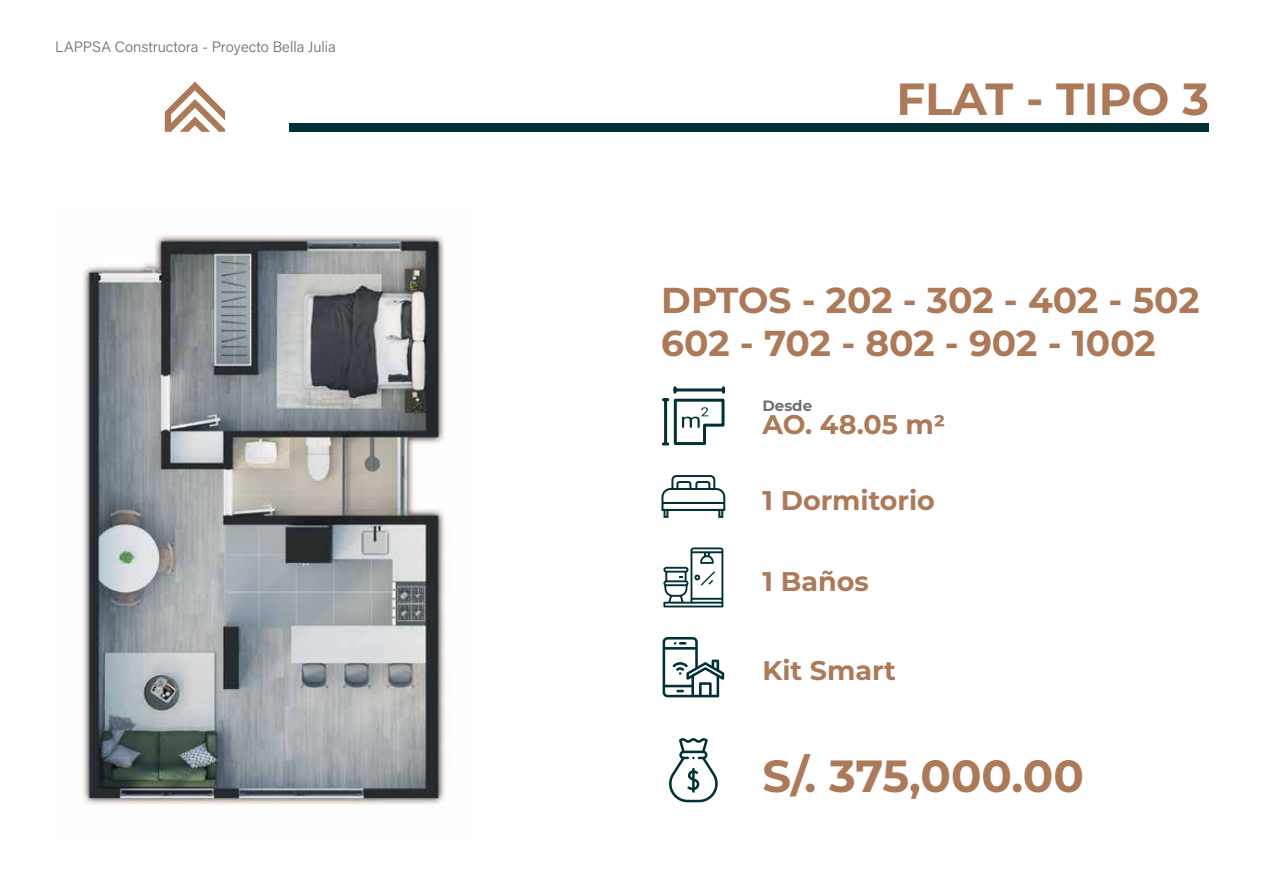
<style>
.page{position:relative;width:1263px;height:893px;background:#fff}
.page>*{position:absolute;margin:0;border:0;box-sizing:border-box;transform-origin:0 0}
.t1{font:700 45px "Montserrat";color:#ad7a59}
.t2{font:700 36px/43.2px "Montserrat";letter-spacing:-.005em;color:#ad7a59}
.t3{font:700 27px "Montserrat";color:#ad7a59}
.t4{font:15px "Acumin Variable Concept";color:#706f6f}
.t5{font:700 15px "Montserrat";color:#706f6f}
</style>
<div class="page">
<svg style="left:165px;top:82px;width:60px;height:50px"></svg>
<div style="left:289px;top:124px;width:920px;height:8px;background:#003036"></div>
<img style="left:83px;top:235px;width:363px;height:570px">
<svg style="left:663px;top:388px;width:62px;height:58px"></svg>
<svg style="left:661px;top:475px;width:64px;height:43px"></svg>
<svg style="left:663px;top:547px;width:60px;height:60px"></svg>
<svg style="left:663px;top:637px;width:61px;height:60px"></svg>
<svg style="left:669px;top:738px;width:49px;height:64px"></svg>
<p class="t4" style="left:55px;top:37px;width:282px">LAPPSA Constructora - Proyecto Bella Julia</p>
<p class="t1" style="left:896px;top:69px;width:314px">FLAT - TIPO 3</p>
<p class="t2" style="left:661px;top:278px;width:540px">DPTOS - 202 - 302 - 402 - 502<br>602 - 702 - 802 - 902 - 1002</p>
<p class="t5" style="left:762px;top:396px;width:51px">Desde</p>
<p class="t3" style="left:762px;top:407px;width:185px">AO. 48.05 m2</p>
<p class="t3" style="left:762px;top:482px;width:174px">1 Dormitorio</p>
<p class="t3" style="left:762px;top:563px;width:108px">1 Baños</p>
<p class="t3" style="left:762px;top:653px;width:135px">Kit Smart</p>
<p class="t1" style="left:762px;top:746px;width:323px">S/. 375,000.00</p>
</div>
